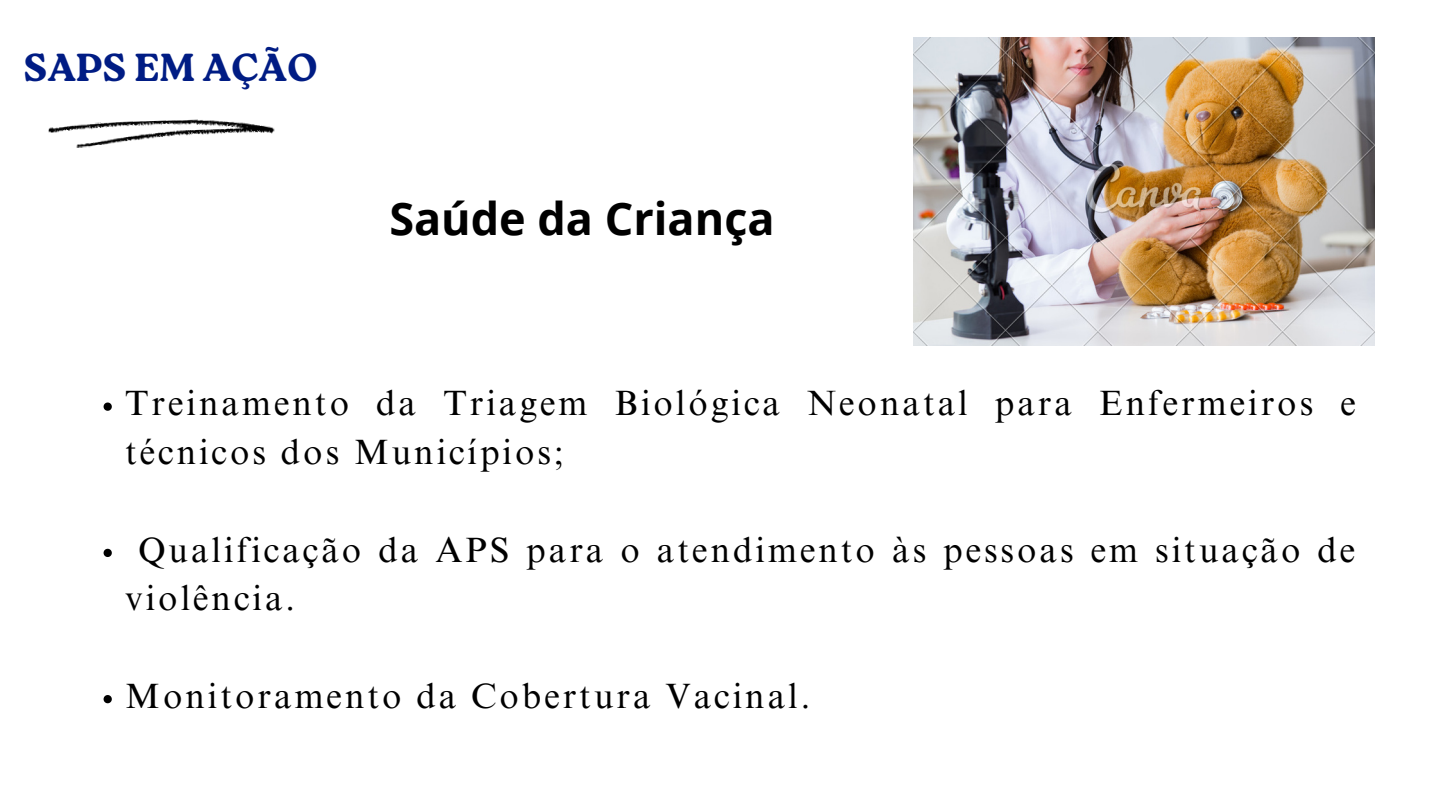
<style>
.page{position:relative;width:1440px;height:810px;background:#fff}
.page>*{position:absolute;margin:0;border:0;box-sizing:border-box;transform-origin:0 0}
.t1{font:700 45px "Open Sans";color:#000}
.t2{font:39px "Roca One Bl";color:#001c84}
.t3{font:35.2px/48.8px "Times NRMT Pro";letter-spacing:.085em;color:#000}
</style>
<div class="page">
<img style="left:48px;top:119px;width:227px;height:29px">
<img style="left:914px;top:37px;width:461px;height:308px">
<svg style="left:104px;top:403px;width:8px;height:8px"></svg>
<svg style="left:104px;top:549px;width:8px;height:8px"></svg>
<svg style="left:104px;top:695px;width:8px;height:8px"></svg>
<p class="t2" style="left:23px;top:44px;width:296px">SAPS EM AÇÃO</p>
<p class="t1" style="left:389px;top:187px;width:387px">Saúde da Criança</p>
<p class="t3" style="left:125px;top:383px;width:1232px">Treinamento da Triagem Biológica Neonatal para Enfermeiros e técnicos dos Municípios;</p>
<p class="t3" style="left:125px;top:529px;width:1232px;text-indent:13px">Qualificação da APS para o atendimento às pessoas em situação de violência.</p>
<p class="t3" style="left:125px;top:676px;width:687px">Monitoramento da Cobertura Vacinal.</p>
</div>
